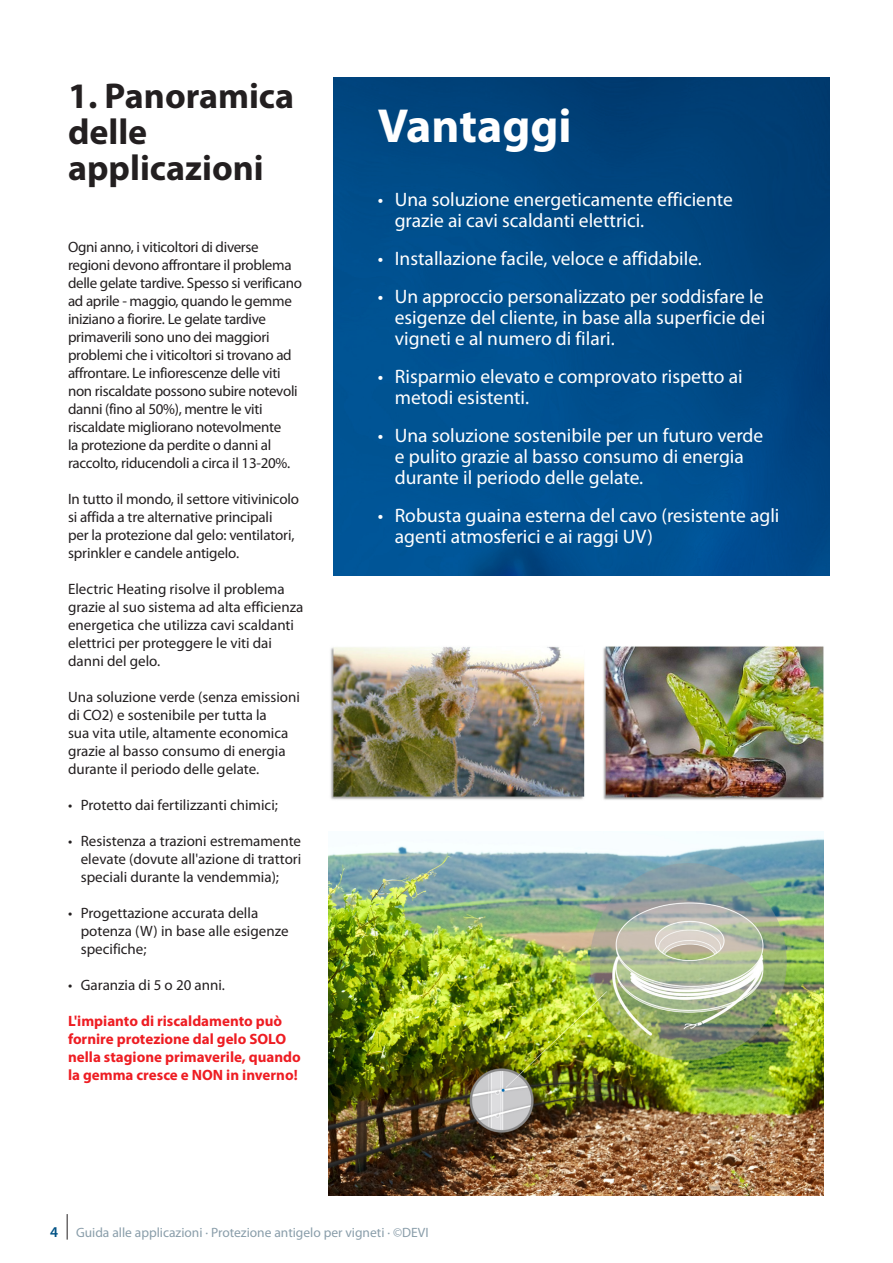
<style>
.page{position:relative;width:893px;height:1263px;background:#fff}
.page>*{position:absolute;margin:0;border:0;box-sizing:border-box;transform-origin:0 0}
.Index_Header_Negativ{font:700 48px "Myriad Pro";color:#fff}
.DEVI_Chapter{font:700 36px/36px "Myriad Pro";color:#231f20}
.t1{font:19.5px/21px "Myriad Pro";color:#fff}
.Copy{font:15px/18px "Myriad Pro";letter-spacing:-.01em;color:#231f20}
.Copy-2{font:700 15px/18px "Myriad Pro";color:#ee1d23}
.t2{font:13.5px "Myriad Pro";color:#8a9eaa}
.s1{font-weight:600;font-size:15px;color:#005285}
</style>
<div class="page">
<img style="left:334px;top:78px;width:496px;height:498px">
<img style="left:330px;top:646px;width:255px;height:154px">
<img style="left:603px;top:646px;width:221px;height:154px">
<img style="left:329px;top:832px;width:495px;height:363px">
<svg style="left:67px;top:1214px;width:1px;height:25px"></svg>
<p class="DEVI_Chapter" style="left:68px;top:78px;width:228px">1. Panoramica delle applicazioni</p>
<p class="Copy" style="left:68px;top:238px;width:236px">Ogni anno, i viticoltori di diverse regioni devono affrontare il problema delle gelate tardive. Spesso si verificano ad aprile - maggio, quando le gemme iniziano a fiorire. Le gelate tardive primaverili sono uno dei maggiori problemi che i viticoltori si trovano ad affrontare. Le infiorescenze delle viti non riscaldate possono subire notevoli danni (fino al 50%), mentre le viti riscaldate migliorano notevolmente<br>la protezione da perdite o danni al raccolto, riducendoli a circa il 13-20%.</p>
<p class="Copy" style="left:68px;top:490px;width:233px">In tutto il mondo, il settore vitivinicolo si affida a tre alternative principali<br>per la protezione dal gelo: ventilatori, sprinkler e candele antigelo.</p>
<p class="Copy" style="left:68px;top:580px;width:237px">Electric Heating risolve il problema grazie al suo sistema ad alta efficienza energetica che utilizza cavi scaldanti elettrici per proteggere le viti dai danni del gelo.</p>
<p class="Copy" style="left:68px;top:688px;width:233px">Una soluzione verde (senza emissioni di CO2) e sostenibile per tutta la<br>sua vita utile, altamente economica grazie al basso consumo di energia durante il periodo delle gelate.</p>
<p class="Copy" style="left:68px;top:796px;width:211px">• Protetto dai fertilizzanti chimici;</p>
<p class="Copy" style="left:81px;top:832px;width:222px;text-align:justify;text-indent:-13px">• Resistenza a trazioni estremamente elevate (dovute all'azione di trattori speciali durante la vendemmia);</p>
<p class="Copy" style="left:81px;top:904px;width:209px;text-indent:-13px">• Progettazione accurata della potenza (W) in base alle esigenze specifiche;</p>
<p class="Copy" style="left:68px;top:976px;width:159px">• Garanzia di 5 o 20 anni.</p>
<p class="Copy-2" style="left:68px;top:1012px;width:234px">L'impianto di riscaldamento può fornire protezione dal gelo SOLO nella stagione primaverile, quando la gemma cresce e NON in inverno!</p>
<p class="Index_Header_Negativ" style="left:378px;top:99px;width:195px">Vantaggi</p>
<p class="t1" style="left:395px;top:189px;width:340px;text-indent:-17px">• Una soluzione energeticamente efficiente grazie ai cavi scaldanti elettrici.</p>
<p class="t1" style="left:378px;top:248px;width:326px">• Installazione facile, veloce e affidabile.</p>
<p class="t1" style="left:395px;top:286px;width:372px;text-align:justify;text-indent:-17px">• Un approccio personalizzato per soddisfare le esigenze del cliente, in base alla superficie dei vigneti e al numero di filari.</p>
<p class="t1" style="left:395px;top:366px;width:349px;text-indent:-17px">• Risparmio elevato e comprovato rispetto ai metodi esistenti.</p>
<p class="t1" style="left:395px;top:425px;width:370px;text-indent:-17px">• Una soluzione sostenibile per un futuro verde e pulito grazie al basso consumo di energia durante il periodo delle gelate.</p>
<p class="t1" style="left:395px;top:505px;width:386px;text-indent:-17px">• Robusta guaina esterna del cavo (resistente agli agenti atmosferici e ai raggi UV)</p>
<p class="t2" style="left:50px;top:1225px;width:380px"><span class="s1">4</span> Guida alle applicazioni · Protezione antigelo per vigneti · ©DEVI</p>
</div>
